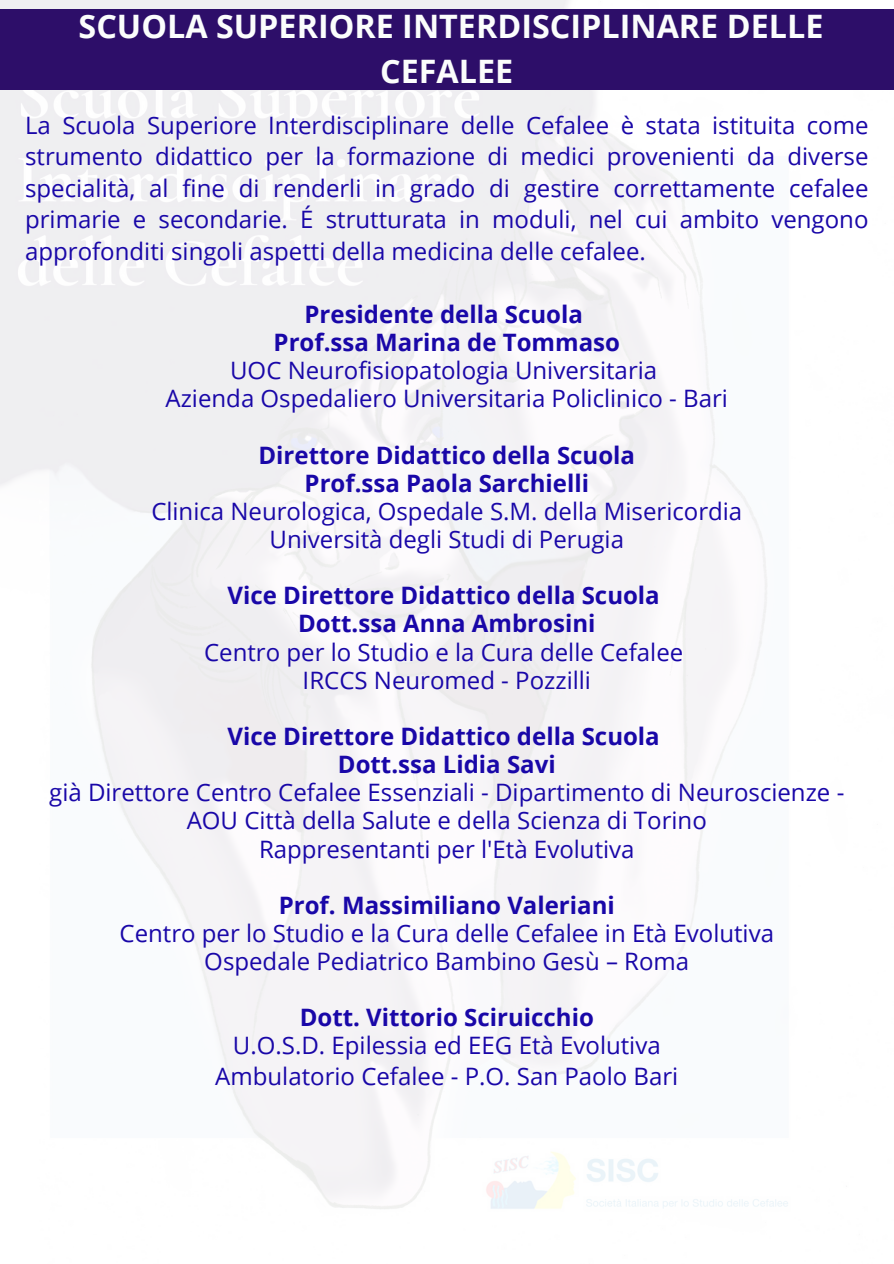
<style>
.page{position:relative;width:894px;height:1264px;background:#fff}
.page>*{position:absolute;margin:0;border:0;box-sizing:border-box;transform-origin:0 0}
.t1{font:700 32.25px/45px "Open Sans";color:#fbfdfc;text-align:center}
.t2{font:24px/31.5px "Open Sans";color:#1907a8;text-align:justify}
.t3{font:700 24px "Open Sans";color:#1907a8}
</style>
<div class="page">
<img style="left:0;top:0;width:893px;height:1209px">
<div style="left:0;top:9px;width:893px;height:80px;background:#2d0e69"></div>
<svg style="left:77px;top:8px;width:746px;height:1px"></svg>
<h1 class="t1" style="left:79px;top:3px;width:746px">SCUOLA SUPERIORE INTERDISCIPLINARE DELLE<br>CEFALEE</h1>
<p class="t2" style="left:25px;top:109px;width:844px">La Scuola Superiore Interdisciplinare delle Cefalee è stata istituita come strumento didattico per la formazione di medici provenienti da diverse specialità, al fine di renderli in grado di gestire correttamente cefalee primarie e secondarie. É strutturata in moduli, nel cui ambito vengono approfonditi singoli aspetti della medicina delle cefalee.</p>
<p class="t3" style="left:304px;top:297px;width:280px">Presidente della Scuola</p>
<p class="t3" style="left:273px;top:325px;width:348px">Prof.ssa Marina de Tommaso</p>
<p class="t2" style="left:230px;top:354px;width:428px">UOC Neurofisiopatologia Universitaria</p>
<p class="t2" style="left:165px;top:382px;width:563px">Azienda Ospedaliero Universitaria Policlinico - Bari</p>
<p class="t3" style="left:258px;top:438px;width:378px">Direttore Didattico della Scuola</p>
<p class="t3" style="left:304px;top:466px;width:286px">Prof.ssa Paola Sarchielli</p>
<p class="t2" style="left:151px;top:495px;width:592px">Clinica Neurologica, Ospedale S.M. della Misericordia</p>
<p class="t2" style="left:269px;top:523px;width:356px">Università degli Studi di Perugia</p>
<p class="t3" style="left:227px;top:578px;width:433px">Vice Direttore Didattico della Scuola</p>
<p class="t3" style="left:298px;top:606px;width:299px">Dott.ssa Anna Ambrosini</p>
<p class="t2" style="left:204px;top:635px;width:480px">Centro per lo Studio e la Cura delle Cefalee</p>
<p class="t2" style="left:302px;top:663px;width:290px">IRCCS Neuromed - Pozzilli</p>
<p class="t3" style="left:227px;top:719px;width:433px">Vice Direttore Didattico della Scuola</p>
<p class="t3" style="left:338px;top:747px;width:219px">Dott.ssa Lidia Savi</p>
<p class="t2" style="left:49px;top:777px;width:796px;line-height:28.2px;text-align:center">già Direttore Centro Cefalee Essenziali - Dipartimento di Neuroscienze -<br>AOU Città della Salute e della Scienza di Torino</p>
<p class="t2" style="left:259px;top:832px;width:377px">Rappresentanti per l'Età Evolutiva</p>
<p class="t3" style="left:279px;top:888px;width:337px">Prof. Massimiliano Valeriani</p>
<p class="t2" style="left:119px;top:916px;width:656px">Centro per lo Studio e la Cura delle Cefalee in Età Evolutiva</p>
<p class="t2" style="left:204px;top:945px;width:486px">Ospedale Pediatrico Bambino Gesù – Roma</p>
<p class="t3" style="left:299px;top:1000px;width:295px">Dott. Vittorio Sciruicchio</p>
<p class="t2" style="left:233px;top:1029px;width:429px">U.O.S.D. Epilessia ed EEG Età Evolutiva</p>
<p class="t2" style="left:215px;top:1059px;width:464px">Ambulatorio Cefalee - P.O. San Paolo Bari</p>
</div>
